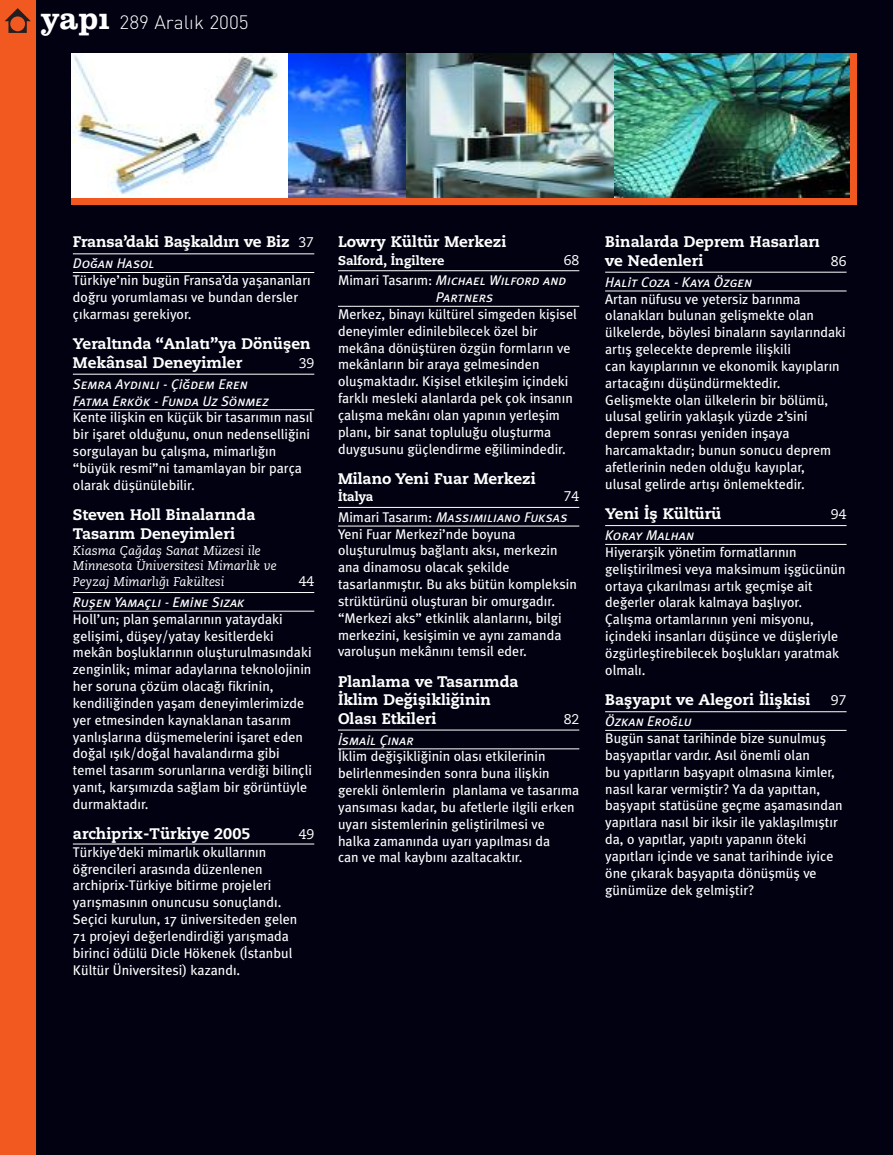
<style>
.page{position:relative;width:893px;height:1155px;background:#fff}
.page>*{position:absolute;margin:0;border:0;box-sizing:border-box;transform-origin:0 0}
.t1{font:300 19.2px "DI Nbek";color:#fff}
.t2{font:15.3px/18.3px "Caecilia Heavy Ti";color:#fff}
.t3{font:14.1px/16.8px "Meta Plus Book Roman Ti";color:#fff}
.t4{font:14.1px/16.8px "Meta Plus Book Caps Italic Ti";color:#fff}
.t5{font:14.1px "Caecilia Roman Ti";color:#fff}
.t6{font:12.75px/15.8px "Caecilia Italic Os F Ti";color:#fff}
.t7{font:12.75px "Caecilia Heavy Ti";color:#fff}
.s1{font-family:"Clarendom";font-weight:700;font-size:31.8px}
.s2{font-family:"Caecilia Roman Ti";font-size:14.1px}
.s3{font-family:"Meta Plus Book Roman Ti"}
</style>
<div class="page">
<div style="left:0;top:0;width:892px;height:1155px;background:#010111"></div>
<hr style="left:73px;top:254px;width:241px;height:1px;background:#fff">
<hr style="left:73px;top:272px;width:241px;height:1px;background:#fff">
<hr style="left:73px;top:374px;width:241px;height:1px;background:#fff">
<hr style="left:73px;top:409px;width:241px;height:1px;background:#fff">
<hr style="left:73px;top:592px;width:241px;height:1px;background:#fff">
<hr style="left:73px;top:611px;width:241px;height:1px;background:#fff">
<hr style="left:73px;top:844px;width:241px;height:1px;background:#fff">
<hr style="left:338px;top:270px;width:241px;height:1px;background:#fff">
<hr style="left:338px;top:306px;width:241px;height:1px;background:#fff">
<hr style="left:338px;top:507px;width:241px;height:1px;background:#fff">
<hr style="left:338px;top:526px;width:241px;height:1px;background:#fff">
<hr style="left:338px;top:730px;width:241px;height:1px;background:#fff">
<hr style="left:338px;top:749px;width:241px;height:1px;background:#fff">
<hr style="left:605px;top:272px;width:241px;height:1px;background:#fff">
<hr style="left:605px;top:291px;width:241px;height:1px;background:#fff">
<hr style="left:605px;top:525px;width:241px;height:1px;background:#fff">
<hr style="left:605px;top:544px;width:241px;height:1px;background:#fff">
<hr style="left:605px;top:711px;width:241px;height:1px;background:#fff">
<hr style="left:605px;top:730px;width:241px;height:1px;background:#fff">
<div style="left:0;top:0;width:35px;height:1155px;background:#f15921"></div>
<svg style="left:5px;top:8px;width:26px;height:25px"></svg>
<div style="left:72px;top:53px;width:784px;height:152px;background:#f15921"></div>
<div style="left:72px;top:53px;width:217px;height:145px;background:#fff"></div>
<img style="left:72px;top:53px;width:206px;height:143px">
<img style="left:288px;top:53px;width:119px;height:145px">
<img style="left:407px;top:53px;width:207px;height:145px">
<img style="left:614px;top:53px;width:235px;height:145px">
<h1 class="t1" style="left:41px;top:11px;width:209px"><span class="s1">yap›</span> 289 Aral›k 2005</h1>
<p class="t2" style="left:73px;top:233px;width:242px">Fransa’daki Baflkald›r› ve Biz <span class="s2">37</span></p>
<p class="t4" style="left:73px;top:255px;width:83px">Do¤an Hasol</p>
<p class="t3" style="left:73px;top:272px;width:239px">Türkiye’nin bugün Fransa’da yaflananlar› do¤ru yorumlamas› ve bundan dersler ç›karmas› gerekiyor.</p>
<p class="t2" style="left:73px;top:335px;width:239px">Yeralt›nda “Anlat›”ya Dönüflen<br>Mekânsal Deneyimler</p>
<p class="t5" style="left:299px;top:355px;width:17px">39</p>
<p class="t4" style="left:73px;top:375px;width:197px">Semra Ayd›nl› - Çi¤dem Eren<br>Fatma Erkök - Funda Uz Sönmez</p>
<p class="t3" style="left:73px;top:409px;width:241px">Kente iliflkin en küçük bir tasar›m›n nas›l bir iflaret oldu¤unu, onun nedenselli¤ini sorgulayan bu çal›flma, mimarl›¤›n “büyük resmi”ni tamamlayan bir parça olarak düflünülebilir.</p>
<p class="t2" style="left:73px;top:506px;width:184px">Steven Holl Binalar›nda<br>Tasar›m Deneyimleri</p>
<p class="t6" style="left:73px;top:543px;width:205px">Kiasma Ça¤dafl Sanat Müzesi ile<br>Minnesota Üniversitesi Mimarl›k ve<br>Peyzaj Mimarl›¤› Fakültesi</p>
<p class="t5" style="left:299px;top:573px;width:17px">44</p>
<p class="t4" style="left:73px;top:594px;width:173px">Ruflen Yamaçl› - Emine S›zak</p>
<p class="t3" style="left:73px;top:611px;width:240px">Holl’un; plan flemalar›n›n yataydaki geliflimi, düfley/yatay kesitlerdeki mekân boflluklar›n›n oluflturulmas›ndaki zenginlik; mimar adaylar›na teknolojinin her soruna çözüm olaca¤› fikrinin, kendili¤inden yaflam deneyimlerimizde yer etmesinden kaynaklanan tasar›m yanl›fllar›na düflmemelerini iflaret eden do¤al ›fl›k/do¤al havaland›rma gibi temel tasar›m sorunlar›na verdi¤i bilinçli yan›t, karfl›m›zda sa¤lam bir görüntüyle durmaktad›r.</p>
<p class="t2" style="left:73px;top:825px;width:179px">archiprix-Türkiye 2005</p>
<p class="t5" style="left:299px;top:826px;width:17px">49</p>
<p class="t3" style="left:73px;top:843px;width:226px">Türkiye’deki mimarl›k okullar›n›n ö¤rencileri aras›nda düzenlenen archiprix-Türkiye bitirme projeleri yar›flmas›n›n onuncusu sonuçland›.<br>Seçici kurulun, 17 üniversiteden gelen 71 projeyi de¤erlendirdi¤i yar›flmada birinci ödülü Dicle Hökenek (‹stanbul Kültür Üniversitesi) kazand›.</p>
<p class="t2" style="left:338px;top:233px;width:170px">Lowry Kültür Merkezi</p>
<p class="t7" style="left:338px;top:253px;width:108px">Salford, ‹ngiltere</p>
<p class="t5" style="left:563px;top:252px;width:17px">68</p>
<p class="t4" style="left:436px;top:272px;width:132px;text-indent:-98px"><span class="s3">Mimari Tasar›m:</span> M›chael W›lford and<br>Partners</p>
<p class="t3" style="left:338px;top:306px;width:240px">Merkez, binay› kültürel simgeden kiflisel deneyimler edinilebilecek özel bir mekâna dönüfltüren özgün formlar›n ve mekânlar›n bir araya gelmesinden oluflmaktad›r. Kiflisel etkileflim içindeki farkl› mesleki alanlarda pek çok insan›n çal›flma mekân› olan yap›n›n yerleflim plan›, bir sanat toplulu¤u oluflturma duygusunu güçlendirme e¤ilimindedir.</p>
<p class="t2" style="left:338px;top:470px;width:199px">Milano Yeni Fuar Merkezi</p>
<p class="t7" style="left:338px;top:490px;width:37px">‹talya</p>
<p class="t5" style="left:563px;top:488px;width:17px">74</p>
<p class="t4" style="left:338px;top:509px;width:231px"><span class="s3">Mimari Tasar›m:</span> Mass›m›l›ano Fuksas</p>
<p class="t3" style="left:338px;top:525px;width:240px">Yeni Fuar Merkezi’nde boyuna oluflturulmufl ba¤lant› aks›, merkezin ana dinamosu olacak flekilde tasarlanm›flt›r. Bu aks bütün kompleksin strüktürünü oluflturan bir omurgad›r. “Merkezi aks” etkinlik alanlar›n›, bilgi merkezini, kesiflimin ve ayn› zamanda varoluflun mekân›n› temsil eder.</p>
<p class="t2" style="left:338px;top:673px;width:182px">Planlama ve Tasar›mda ‹klim De¤iflikli¤inin<br>Olas› Etkileri</p>
<p class="t5" style="left:563px;top:711px;width:17px">82</p>
<p class="t4" style="left:338px;top:731px;width:77px">‹smail Ç›nar</p>
<p class="t3" style="left:338px;top:748px;width:243px">‹klim de¤iflikli¤inin olas› etkilerinin belirlenmesinden sonra buna iliflkin gerekli önlemlerin planlama ve tasar›ma yans›mas› kadar, bu afetlerle ilgili erken uyar› sistemlerinin gelifltirilmesi ve halka zaman›nda uyar› yap›lmas› da<br>can ve mal kayb›n› azaltacakt›r.</p>
<p class="t2" style="left:605px;top:233px;width:216px">Binalarda Deprem Hasarlar› ve Nedenleri</p>
<p class="t5" style="left:830px;top:253px;width:17px">86</p>
<p class="t4" style="left:605px;top:273px;width:148px">Halit Coza - Kaya Özgen</p>
<p class="t3" style="left:605px;top:290px;width:242px">Artan nüfusu ve yetersiz bar›nma olanaklar› bulunan geliflmekte olan ülkelerde, böylesi binalar›n say›lar›ndaki art›fl gelecekte depremle iliflkili<br>can kay›plar›n›n ve ekonomik kay›plar›n artaca¤›n› düflündürmektedir.<br>Geliflmekte olan ülkelerin bir bölümü, ulusal gelirin yaklafl›k yüzde 2’sini deprem sonras› yeniden inflaya harcamaktad›r; bunun sonucu deprem afetlerinin neden oldu¤u kay›plar,<br>ulusal gelirde art›fl› önlemektedir.</p>
<p class="t2" style="left:605px;top:505px;width:118px">Yeni ‹fl Kültürü</p>
<p class="t5" style="left:830px;top:506px;width:17px">94</p>
<p class="t4" style="left:605px;top:527px;width:90px">Koray Malhan</p>
<p class="t3" style="left:605px;top:544px;width:242px">Hiyerarflik yönetim formatlar›n›n gelifltirilmesi veya maksimum iflgücünün ortaya ç›kar›lmas› art›k geçmifle ait de¤erler olarak kalmaya bafll›yor.<br>Çal›flma ortamlar›n›n yeni misyonu, içindeki insanlar› düflünce ve düflleriyle özgürlefltirebilecek boflluklar› yaratmak olmal›.</p>
<p class="t2" style="left:605px;top:691px;width:207px">Baflyap›t ve Alegori ‹liflkisi</p>
<p class="t5" style="left:830px;top:692px;width:17px">97</p>
<p class="t4" style="left:605px;top:713px;width:88px">Özkan Ero¤lu</p>
<p class="t3" style="left:605px;top:730px;width:239px">Bugün sanat tarihinde bize sunulmufl baflyap›tlar vard›r. As›l önemli olan<br>bu yap›tlar›n baflyap›t olmas›na kimler, nas›l karar vermifltir? Ya da yap›ttan, baflyap›t statüsüne geçme aflamas›ndan yap›tlara nas›l bir iksir ile yaklafl›lm›flt›r da, o yap›tlar, yap›t› yapan›n öteki yap›tlar› içinde ve sanat tarihinde iyice öne ç›karak baflyap›ta dönüflmüfl ve günümüze dek gelmifltir?</p>
</div>
